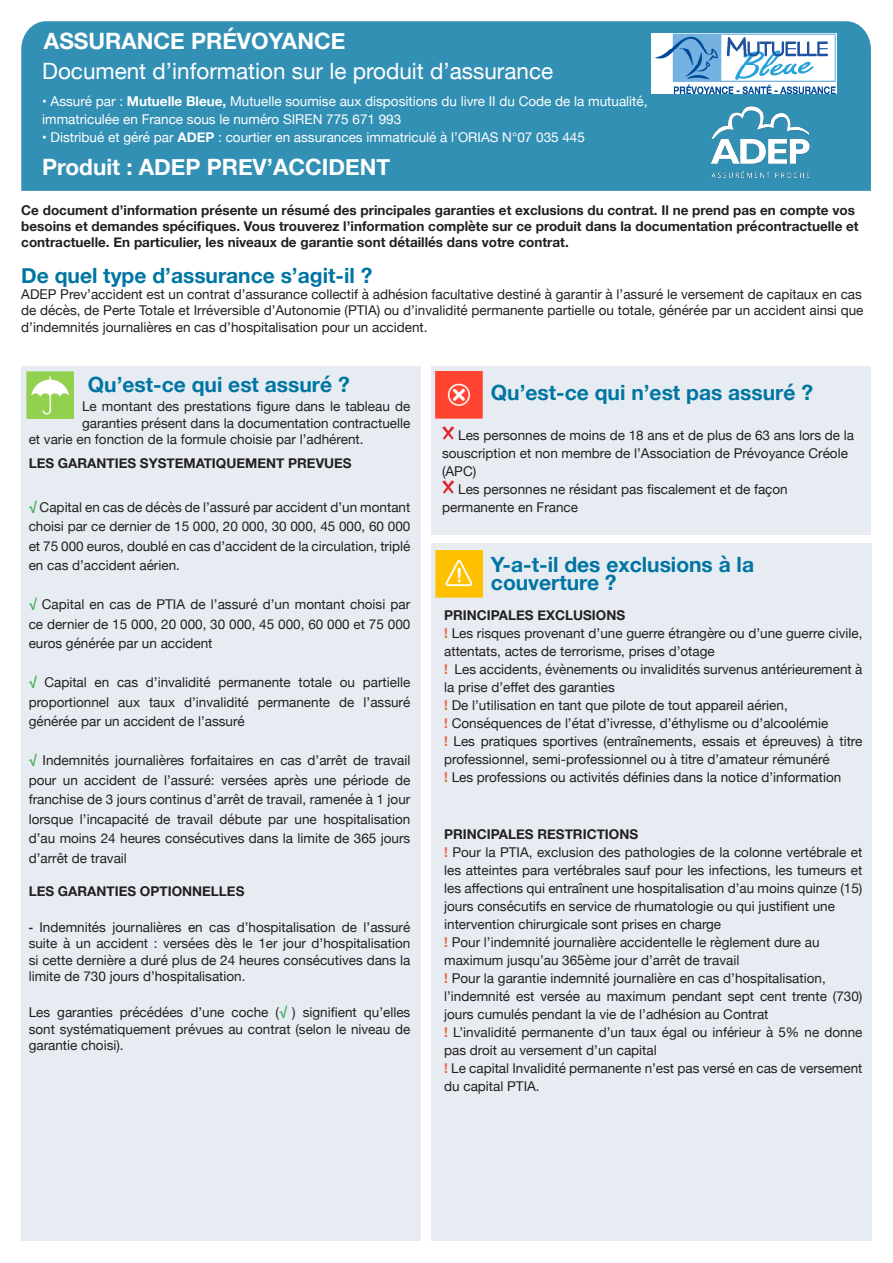
<style>
.page{position:relative;width:893px;height:1263px;background:#fff}
.page>*{position:absolute;margin:0;border:0;box-sizing:border-box;transform-origin:0 0}
.t1{font:700 22.5px "Helvetica Neue";color:#fff}
.t2{font:22.5px "Helvetica Neue";color:#fff}
.t3{font:700 21px "Helvetica Neue";color:#0075a3}
.t4{font:13.5px/19.5px "Helvetica Neue";color:#231f20;text-align:justify}
.t5{font:700 13.5px/16.2px "Helvetica Neue";color:#231f20}
.t6{font:13.5px "Helvetica Neue";color:#fff}
.s1{font-weight:700}
.s2{font-family:"Myriad Pro";font-weight:700;color:#48af56}
.s3{font-family:"Myriad Pro";font-weight:700}
.s4{font-weight:700;color:#e6653b}
</style>
<div class="page">
<div style="left:432px;top:543px;width:440px;height:698px;background:#e6ecf2"></div>
<div style="left:21px;top:366px;width:400px;height:875px;background:#e6ecf2"></div>
<div style="left:432px;top:366px;width:439px;height:168px;background:#e6ecf2"></div>
<svg style="left:442px;top:426px;width:12px;height:14px"></svg>
<svg style="left:442px;top:480px;width:12px;height:14px"></svg>
<div style="left:21px;top:21px;width:850px;height:170px;background:#3390b5"></div>
<img style="left:708px;top:94px;width:103px;height:97px">
<img style="left:26px;top:371px;width:48px;height:47px">
<img style="left:435px;top:550px;width:47px;height:47px">
<img style="left:435px;top:371px;width:47px;height:47px">
<img style="left:651px;top:33px;width:185px;height:61px">
<p class="t1" style="left:44px;top:23px;width:303px">ASSURANCE PRÉVOYANCE</p>
<p class="t2" style="left:42px;top:55px;width:512px">Document d’information sur le produit d’assurance</p>
<p class="t6" style="left:42px;top:91px;width:607px">• Assuré par : <span class="s1">Mutuelle Bleue,</span> Mutuelle soumise aux dispositions du livre II du Code de la mutualité,</p>
<p class="t6" style="left:42px;top:109px;width:361px">immatriculée en France sous le numéro SIREN 775 671 993</p>
<p class="t6" style="left:42px;top:127px;width:544px">• Distribué et géré par <span class="s1">ADEP</span> : courtier en assurances immatriculé à l’ORIAS N°07 035 445</p>
<p class="t1" style="left:42px;top:149px;width:349px">Produit : ADEP PREV’ACCIDENT</p>
<p class="t5" style="left:21px;top:202px;width:839px">Ce document d’information présente un résumé des principales garanties et exclusions du contrat. Il ne prend pas en compte vos besoins et demandes spécifiques. Vous trouverez l’information complète sur ce produit dans la documentation précontractuelle et contractuelle. En particulier, les niveaux de garantie sont détaillés dans votre contrat.</p>
<p class="t3" style="left:21px;top:259px;width:353px">De quel type d’assurance s’agit-il ?</p>
<p class="t4" style="left:21px;top:287px;width:844px;line-height:16.2px">ADEP Prev’accident est un contrat d’assurance collectif à adhésion facultative destiné à garantir à l’assuré le versement de capitaux en cas de décès, de Perte Totale et Irréversible d’Autonomie (PTIA) ou d’invalidité permanente partielle ou totale, générée par un accident ainsi que d’indemnités journalières en cas d’hospitalisation pour un accident.</p>
<p class="t3" style="left:88px;top:368px;width:263px">Qu’est-ce qui est assuré ?</p>
<p class="t3" style="left:491px;top:376px;width:324px">Qu’est-ce qui n’est pas assuré ?</p>
<p class="t4" style="left:82px;top:397px;width:330px">Le montant des prestations figure dans le tableau de</p>
<p class="t4" style="left:82px;top:414px;width:330px">garanties présent dans la documentation contractuelle</p>
<p class="t4" style="left:29px;top:430px;width:336px">et varie en fonction de la formule choisie par l’adhérent.</p>
<p class="t5" style="left:29px;top:456px;width:325px">LES GARANTIES SYSTEMATIQUEMENT PREVUES</p>
<p class="t4" style="left:29px;top:498px;width:383px"><span class="s2">√</span> Capital en cas de décès de l’assuré par accident d’un montant choisi par ce dernier de 15 000, 20 000, 30 000, 45 000, 60 000 et 75 000 euros, doublé en cas d’accident de la circulation, triplé en cas d’accident aérien.</p>
<p class="t4" style="left:29px;top:595px;width:383px"><span class="s2">√</span> Capital en cas de PTIA de l’assuré d’un montant choisi par ce dernier de 15 000, 20 000, 30 000, 45 000, 60 000 et 75 000 euros générée par un accident</p>
<p class="t4" style="left:29px;top:673px;width:383px"><span class="s2">√</span> Capital en cas d’invalidité permanente totale ou partielle proportionnel aux taux d’invalidité permanente de l’assuré générée par un accident de l’assuré</p>
<p class="t4" style="left:29px;top:751px;width:383px"><span class="s2">√</span> Indemnités journalières forfaitaires en cas d’arrêt de travail pour un accident de l’assuré: versées après une période de franchise de 3 jours continus d’arrêt de travail, ramenée à 1 jour lorsque l’incapacité de travail débute par une hospitalisation d’au moins 24 heures consécutives dans la limite de 365 jours d’arrêt de travail</p>
<p class="t5" style="left:29px;top:883px;width:217px">LES GARANTIES OPTIONNELLES</p>
<p class="t4" style="left:29px;top:919px;width:383px;line-height:16.5px"><span class="s3">-</span> Indemnités journalières en cas d’hospitalisation de l’assuré suite à un accident : versées dès le 1er jour d’hospitalisation si cette dernière a duré plus de 24 heures consécutives dans la limite de 730 jours d’hospitalisation.</p>
<p class="t4" style="left:29px;top:1005px;width:383px;line-height:16.5px">Les garanties précédées d’une coche (<span class="s2">√</span> ) signifient qu’elles sont systématiquement prévues au contrat (selon le niveau de garantie choisi).</p>
<p class="t4" style="left:442px;top:426px;width:414px;line-height:18px;text-align:left;text-indent:16px">Les personnes de moins de 18 ans et de plus de 63 ans lors de la souscription et non membre de l’Association de Prévoyance Créole (APC)</p>
<p class="t4" style="left:458px;top:480px;width:331px">Les personnes ne résidant pas fiscalement et de façon</p>
<p class="t4" style="left:442px;top:498px;width:138px">permanente en France</p>
<p class="t3" style="left:491px;top:548px;width:265px">Y-a-t-il des exclusions à la</p>
<p class="t3" style="left:491px;top:566px;width:127px">couverture ?</p>
<p class="t5" style="left:444px;top:608px;width:183px">PRINCIPALES EXCLUSIONS</p>
<p class="t4" style="left:444px;top:625px;width:420px;line-height:18px"><span class="s4">!</span> Les risques provenant d’une guerre étrangère ou d’une guerre civile, attentats, actes de terrorisme, prises d’otage</p>
<p class="t4" style="left:444px;top:661px;width:420px;line-height:18px"><span class="s4">!</span> Les accidents, évènements ou invalidités survenus antérieurement à la prise d’effet des garanties</p>
<p class="t4" style="left:444px;top:696px;width:345px"><span class="s4">!</span> De l’utilisation en tant que pilote de tout appareil aérien,</p>
<p class="t4" style="left:444px;top:714px;width:386px"><span class="s4">!</span> Conséquences de l’état d’ivresse, d’éthylisme ou d’alcoolémie</p>
<p class="t4" style="left:444px;top:733px;width:420px;line-height:18px"><span class="s4">!</span> Les pratiques sportives (entraînements, essais et épreuves) à titre professionnel, semi-professionnel ou à titre d’amateur rémunéré</p>
<p class="t4" style="left:444px;top:768px;width:399px"><span class="s4">!</span> Les professions ou activités définies dans la notice d’information</p>
<p class="t5" style="left:444px;top:826px;width:195px">PRINCIPALES RESTRICTIONS</p>
<p class="t4" style="left:444px;top:844px;width:420px;line-height:18px"><span class="s4">!</span> Pour la PTIA, exclusion des pathologies de la colonne vertébrale et les atteintes para vertébrales sauf pour les infections, les tumeurs et les affections qui entraînent une hospitalisation d’au moins quinze (15) jours consécutifs en service de rhumatologie ou qui justifient une</p>
<p class="t4" style="left:444px;top:915px;width:279px">intervention chirurgicale sont prises en charge</p>
<p class="t4" style="left:444px;top:933px;width:377px"><span class="s4">!</span> Pour l’indemnité journalière accidentelle le règlement dure au</p>
<p class="t4" style="left:444px;top:951px;width:297px">maximum jusqu’au 365ème jour d’arrêt de travail</p>
<p class="t4" style="left:444px;top:969px;width:383px"><span class="s4">!</span> Pour la garantie indemnité journalière en cas d’hospitalisation,</p>
<p class="t4" style="left:444px;top:988px;width:420px;line-height:18px">l’indemnité est versée au maximum pendant sept cent trente (730) jours cumulés pendant la vie de l’adhésion au Contrat</p>
<p class="t4" style="left:444px;top:1024px;width:420px;line-height:18px"><span class="s4">!</span> L’invalidité permanente d’un taux égal ou inférieur à 5% ne donne pas droit au versement d’un capital</p>
<p class="t4" style="left:444px;top:1060px;width:420px;line-height:18px"><span class="s4">!</span> Le capital Invalidité permanente n’est pas versé en cas de versement du capital PTIA.</p>
</div>
